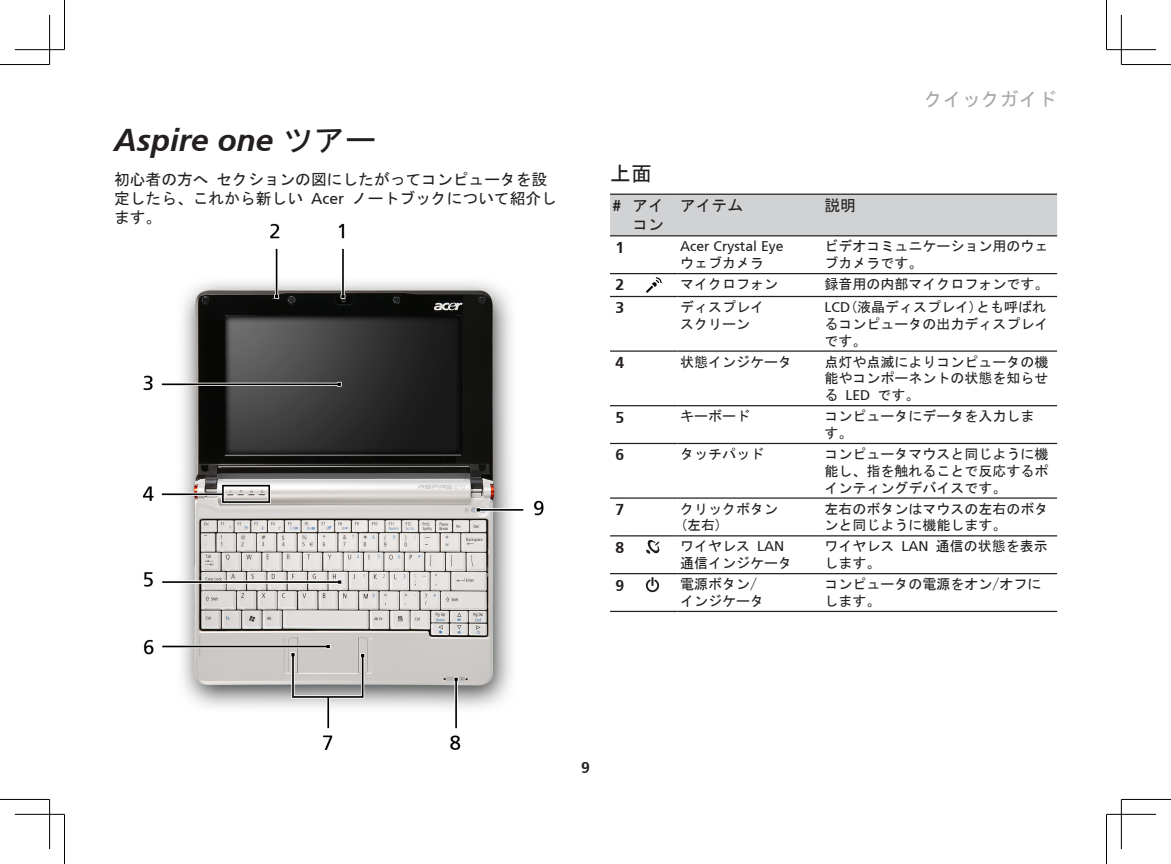
<style>
.page{position:relative;width:1171px;height:864px;background:#fff}
.page>*{position:absolute;margin:0;border:0;box-sizing:border-box;transform-origin:0 0}
.t1{font:italic 700 31.5px "Frutiger";color:#231f20}
.Sub_title{font:21px "MS Gothic";color:#231f20}
.Tab_num{font:19.07px "MS Gothic";color:#a8a9ad}
.Body{font:15.75px/18.9px "MS Gothic";color:#231f20}
.Tab_num-2{font:700 15.75px "Frutiger";color:#231f20}
.Page_num{font:700 15.75px "Frutiger";color:#231f20}
.Body-2{font:700 15.75px "Frutiger";color:#231f20}
.Table_body{font:14px/16.8px "MS Gothic";color:#231f20}
.Table_body-2{font:14px/17px "Frutiger Roman";color:#231f20}
.s1{font-family:"MS Gothic";font-weight:400;font-style:normal}
.s2{font-family:"Frutiger Roman"}
.s3{font-family:"MS Gothic"}
</style>
<div class="page">
<img style="left:142px;top:223px;width:402px;height:527px">
<hr style="left:610px;top:193px;width:20px;height:2px;background:#231f20">
<hr style="left:630px;top:193px;width:47px;height:2px;background:#231f20">
<hr style="left:677px;top:193px;width:145px;height:2px;background:#231f20">
<hr style="left:822px;top:193px;width:235px;height:2px;background:#231f20">
<div style="left:610px;top:194px;width:447px;height:42px;background:#d1d2d4"></div>
<hr style="left:630px;top:235px;width:47px;height:1px;background:#231f20">
<hr style="left:677px;top:235px;width:145px;height:1px;background:#231f20">
<hr style="left:822px;top:235px;width:235px;height:1px;background:#231f20">
<svg style="left:610px;top:273px;width:20px;height:1px"></svg>
<hr style="left:630px;top:273px;width:47px;height:1px;background:#231f20">
<hr style="left:677px;top:273px;width:145px;height:1px;background:#231f20">
<hr style="left:822px;top:273px;width:235px;height:1px;background:#231f20">
<svg style="left:610px;top:296px;width:20px;height:1px"></svg>
<hr style="left:630px;top:296px;width:47px;height:1px;background:#231f20">
<hr style="left:677px;top:296px;width:145px;height:1px;background:#231f20">
<hr style="left:822px;top:296px;width:235px;height:1px;background:#231f20">
<svg style="left:610px;top:350px;width:20px;height:1px"></svg>
<hr style="left:630px;top:350px;width:47px;height:1px;background:#231f20">
<hr style="left:677px;top:350px;width:145px;height:1px;background:#231f20">
<hr style="left:822px;top:350px;width:235px;height:1px;background:#231f20">
<svg style="left:610px;top:405px;width:20px;height:1px"></svg>
<hr style="left:630px;top:405px;width:47px;height:1px;background:#231f20">
<hr style="left:677px;top:405px;width:145px;height:1px;background:#231f20">
<hr style="left:822px;top:405px;width:235px;height:1px;background:#231f20">
<hr style="left:610px;top:442px;width:20px;height:2px;background:#231f20">
<hr style="left:630px;top:442px;width:47px;height:2px;background:#231f20">
<hr style="left:677px;top:442px;width:145px;height:2px;background:#231f20">
<hr style="left:822px;top:442px;width:235px;height:2px;background:#231f20">
<svg style="left:610px;top:497px;width:20px;height:1px"></svg>
<hr style="left:630px;top:497px;width:47px;height:1px;background:#231f20">
<hr style="left:677px;top:497px;width:145px;height:1px;background:#231f20">
<hr style="left:822px;top:497px;width:235px;height:1px;background:#231f20">
<svg style="left:610px;top:535px;width:20px;height:1px"></svg>
<hr style="left:630px;top:535px;width:47px;height:1px;background:#231f20">
<hr style="left:677px;top:535px;width:145px;height:1px;background:#231f20">
<hr style="left:822px;top:535px;width:235px;height:1px;background:#231f20">
<hr style="left:610px;top:572px;width:20px;height:2px;background:#231f20">
<hr style="left:630px;top:572px;width:47px;height:2px;background:#231f20">
<hr style="left:677px;top:572px;width:145px;height:2px;background:#231f20">
<hr style="left:822px;top:572px;width:235px;height:2px;background:#231f20">
<svg style="left:610px;top:610px;width:20px;height:1px"></svg>
<hr style="left:630px;top:610px;width:47px;height:1px;background:#231f20">
<hr style="left:677px;top:610px;width:145px;height:1px;background:#231f20">
<hr style="left:822px;top:610px;width:235px;height:1px;background:#231f20">
<svg style="left:646px;top:277px;width:16px;height:16px"></svg>
<svg style="left:646px;top:540px;width:14px;height:14px"></svg>
<svg style="left:646px;top:577px;width:14px;height:15px"></svg>
<hr style="left:0;top:64px;width:50px;height:1px;background:#000">
<hr style="left:1121px;top:64px;width:50px;height:1px;background:#000">
<hr style="left:0;top:798px;width:50px;height:1px;background:#000">
<hr style="left:1121px;top:798px;width:50px;height:1px;background:#000">
<hr style="left:64px;top:0;width:1px;height:50px;background:#000">
<hr style="left:64px;top:814px;width:1px;height:49px;background:#000">
<hr style="left:1106px;top:0;width:1px;height:50px;background:#000">
<hr style="left:1106px;top:814px;width:1px;height:49px;background:#000">
<hr style="left:15px;top:49px;width:49px;height:1px;background:#000">
<hr style="left:1106px;top:49px;width:50px;height:1px;background:#000">
<hr style="left:15px;top:813px;width:49px;height:1px;background:#000">
<hr style="left:1106px;top:813px;width:50px;height:1px;background:#000">
<hr style="left:49px;top:15px;width:1px;height:49px;background:#000">
<hr style="left:49px;top:799px;width:1px;height:49px;background:#000">
<hr style="left:1121px;top:15px;width:1px;height:49px;background:#000">
<hr style="left:1121px;top:799px;width:1px;height:49px;background:#000">
<p class="Tab_num" style="left:923px;top:89px;width:135px">クイックガイド</p>
<p class="t1" style="left:114px;top:121px;width:264px">Aspire one <span class="s1">ツアー</span></p>
<p class="Body" style="left:114px;top:170px;width:444px">初心者の方へ セクションの図にしたがってコンピュータを設定したら、これから新しい <span class="s2">Acer</span> ノートブックについて紹介します。</p>
<p class="Sub_title" style="left:610px;top:162px;width:43px">上面</p>
<p class="Body-2" style="left:612px;top:196px;width:10px">#</p>
<p class="Body" style="left:632px;top:196px;width:33px">アイコン</p>
<p class="Body" style="left:680px;top:196px;width:64px">アイテム</p>
<p class="Body" style="left:824px;top:196px;width:33px">説明</p>
<p class="Tab_num-2" style="left:615px;top:238px;width:10px">1</p>
<p class="Table_body-2" style="left:680px;top:238px;width:105px">Acer Crystal Eye<span class="s3">ウェブカメラ</span></p>
<p class="Table_body" style="left:824px;top:238px;width:225px">ビデオコミュニケーション用のウェブカメラです。</p>
<p class="Tab_num-2" style="left:615px;top:275px;width:10px">2</p>
<p class="Table_body" style="left:680px;top:275px;width:99px">マイクロフォン</p>
<p class="Table_body" style="left:824px;top:275px;width:225px">録音用の内部マイクロフォンです。</p>
<p class="Tab_num-2" style="left:615px;top:298px;width:10px">3</p>
<p class="Table_body" style="left:680px;top:298px;width:85px">ディスプレイスクリーン</p>
<p class="Table_body" style="left:824px;top:298px;width:225px"><span class="s2">LCD</span>(液晶ディスプレイ)とも呼ばれるコンピュータの出力ディスプレイです。</p>
<p class="Tab_num-2" style="left:615px;top:353px;width:10px">4</p>
<p class="Table_body" style="left:680px;top:353px;width:113px">状態インジケータ</p>
<p class="Table_body" style="left:824px;top:353px;width:225px;text-align:justify">点灯や点滅によりコンピュータの機能やコンポーネントの状態を知らせる <span class="s2">LED</span> です。</p>
<p class="Tab_num-2" style="left:615px;top:407px;width:10px">5</p>
<p class="Table_body" style="left:680px;top:407px;width:71px">キーボード</p>
<p class="Table_body" style="left:824px;top:407px;width:211px">コンピュータにデータを入力します。</p>
<p class="Tab_num-2" style="left:615px;top:445px;width:10px">6</p>
<p class="Table_body" style="left:680px;top:445px;width:85px">タッチパッド</p>
<p class="Table_body" style="left:824px;top:445px;width:225px;text-align:justify">コンピュータマウスと同じように機能し、指を触れることで反応するポインティングデバイスです。</p>
<p class="Tab_num-2" style="left:615px;top:500px;width:10px">7</p>
<p class="Table_body" style="left:680px;top:500px;width:99px">クリックボタン(左右)</p>
<p class="Table_body" style="left:824px;top:500px;width:225px">左右のボタンはマウスの左右のボタンと同じように機能します。</p>
<p class="Tab_num-2" style="left:615px;top:537px;width:10px">8</p>
<p class="Table_body" style="left:680px;top:537px;width:113px">ワイヤレス <span class="s2">LAN</span>通信インジケータ</p>
<p class="Table_body" style="left:824px;top:537px;width:225px">ワイヤレス <span class="s2">LAN</span> 通信の状態を表示します。</p>
<p class="Tab_num-2" style="left:615px;top:575px;width:10px">9</p>
<p class="Table_body" style="left:680px;top:575px;width:85px">電源ボタン/インジケータ</p>
<p class="Table_body" style="left:824px;top:575px;width:218px">コンピュータの電源をオン/オフにします。</p>
<p class="Page_num" style="left:581px;top:758px;width:10px">9</p>
</div>
